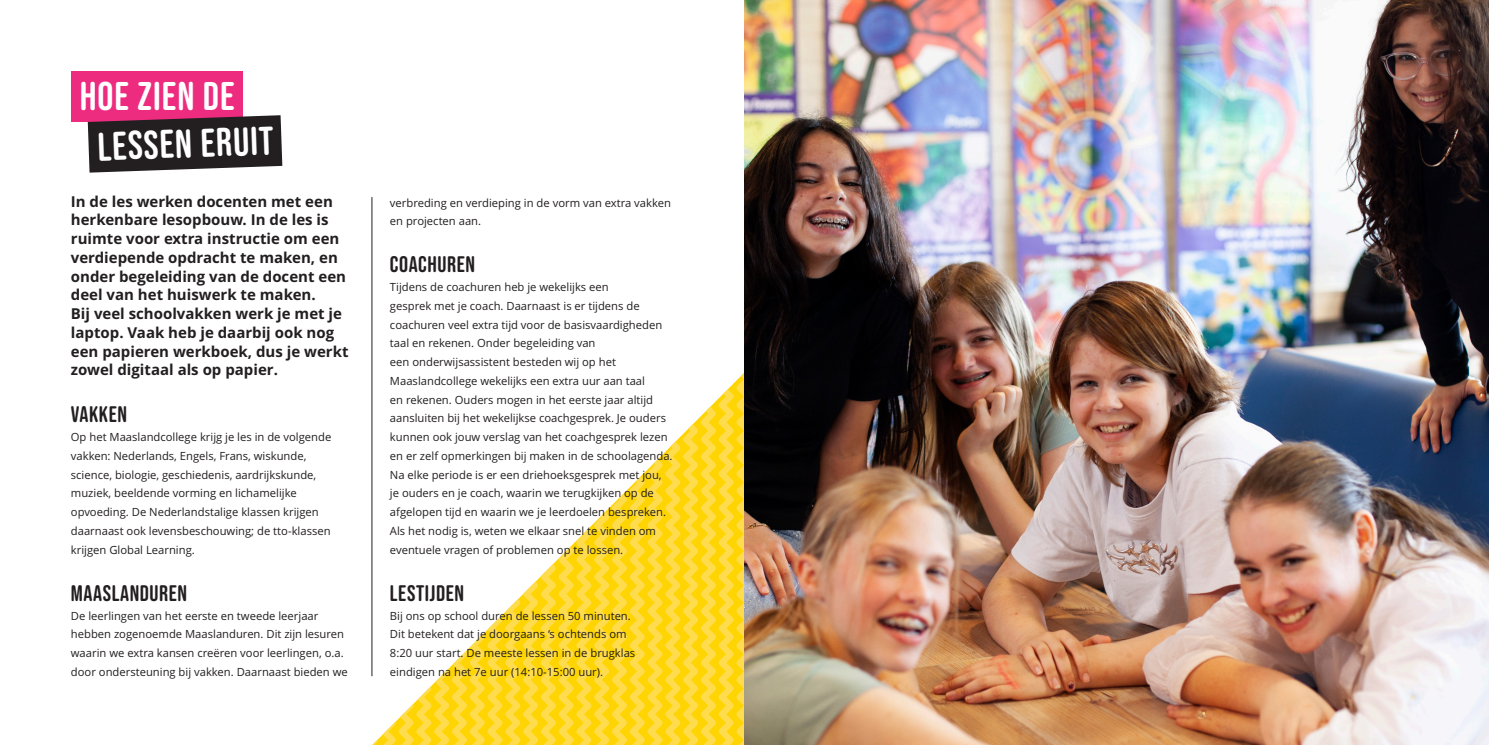
<style>
.page{position:relative;width:1489px;height:745px;background:#fff}
.page>*{position:absolute;margin:0;border:0;box-sizing:border-box;transform-origin:0 0}
.H2__arcering{font:40px "Bebas Neue Rounded";letter-spacing:.025em;color:#fff}
.t1{font:22.5px "Bebas Neue Rounded";letter-spacing:.025em;color:#231f20}
.Intro{font:700 15px/18.8px "Open Sans";color:#231f20}
.Body{font:11.25px/18.8px "Open Sans";color:#231f20}
</style>
<div class="page">
<svg style="left:372px;top:372px;width:372px;height:372px"></svg>
<hr style="left:371px;top:197px;width:1px;height:478px;background:#231f20">
<div style="left:71px;top:71px;width:171px;height:51px;background:#ee2c7f"></div>
<svg style="left:88px;top:115px;width:194px;height:57px;background:#3b2c32"></svg>
<img style="left:744px;top:0;width:744px;height:744px">
<p class="H2__arcering" style="left:80px;top:74px;width:156px">HOE ZIEN DE</p>
<p class="H2__arcering" style="left:97px;top:124px;width:178px;rotate:-2deg">LESSEN ERUIT</p>
<p class="Intro" style="left:71px;top:191px;width:279px">In de les werken docenten met een herkenbare lesopbouw. In de les is ruimte voor extra instructie om een verdiepende opdracht te maken, en onder begeleiding van de docent een deel van het huiswerk te maken.<br>Bij veel schoolvakken werk je met je laptop. Vaak heb je daarbij ook nog een papieren werkboek, dus je werkt zowel digitaal als op papier.</p>
<h3 class="t1" style="left:71px;top:401px;width:58px">VAKKEN</h3>
<p class="Body" style="left:71px;top:427px;width:262px">Op het Maaslandcollege krijg je les in de volgende vakken: Nederlands, Engels, Frans, wiskunde,</p>
<p class="Body" style="left:71px;top:464px;width:261px">science, biologie, geschiedenis, aardrijkskunde, muziek, beeldende vorming en lichamelijke opvoeding. De Nederlandstalige klassen krijgen daarnaast ook levensbeschouwing; de tto-klassen krijgen Global Learning.</p>
<h3 class="t1" style="left:71px;top:579px;width:118px">MAASLANDUREN</h3>
<p class="Body" style="left:71px;top:605px;width:278px">De leerlingen van het eerste en tweede leerjaar hebben zogenoemde Maaslanduren. Dit zijn lesuren waarin we extra kansen creëren voor leerlingen, o.a. door ondersteuning bij vakken. Daarnaast bieden we</p>
<p class="Body" style="left:390px;top:193px;width:282px">verbreding en verdieping in de vorm van extra vakken en projecten aan.</p>
<h3 class="t1" style="left:390px;top:251px;width:87px">COACHUREN</h3>
<p class="Body" style="left:390px;top:277px;width:274px">Tijdens de coachuren heb je wekelijks een<br>gesprek met je coach. Daarnaast is er tijdens de coachuren veel extra tijd voor de basisvaardigheden taal en rekenen. Onder begeleiding van<br>een onderwijsassistent besteden wij op het Maaslandcollege wekelijks een extra uur aan taal</p>
<p class="Body" style="left:390px;top:389px;width:284px">en rekenen. Ouders mogen in het eerste jaar altijd aansluiten bij het wekelijkse coachgesprek. Je ouders kunnen ook jouw verslag van het coachgesprek lezen en er zelf opmerkingen bij maken in de schoolagenda.<br>Na elke periode is er een driehoeksgesprek met jou, je ouders en je coach, waarin we terugkijken op de afgelopen tijd en waarin we je leerdoelen bespreken.<br>Als het nodig is, weten we elkaar snel te vinden om eventuele vragen of problemen op te lossen.</p>
<h3 class="t1" style="left:390px;top:579px;width:76px">LESTIJDEN</h3>
<p class="Body" style="left:390px;top:605px;width:247px">Bij ons op school duren de lessen 50 minuten.<br>Dit betekent dat je doorgaans ‘s ochtends om 8:20 uur start. De meeste lessen in de brugklas eindigen na het 7e uur (14:10-15:00 uur).</p>
</div>
